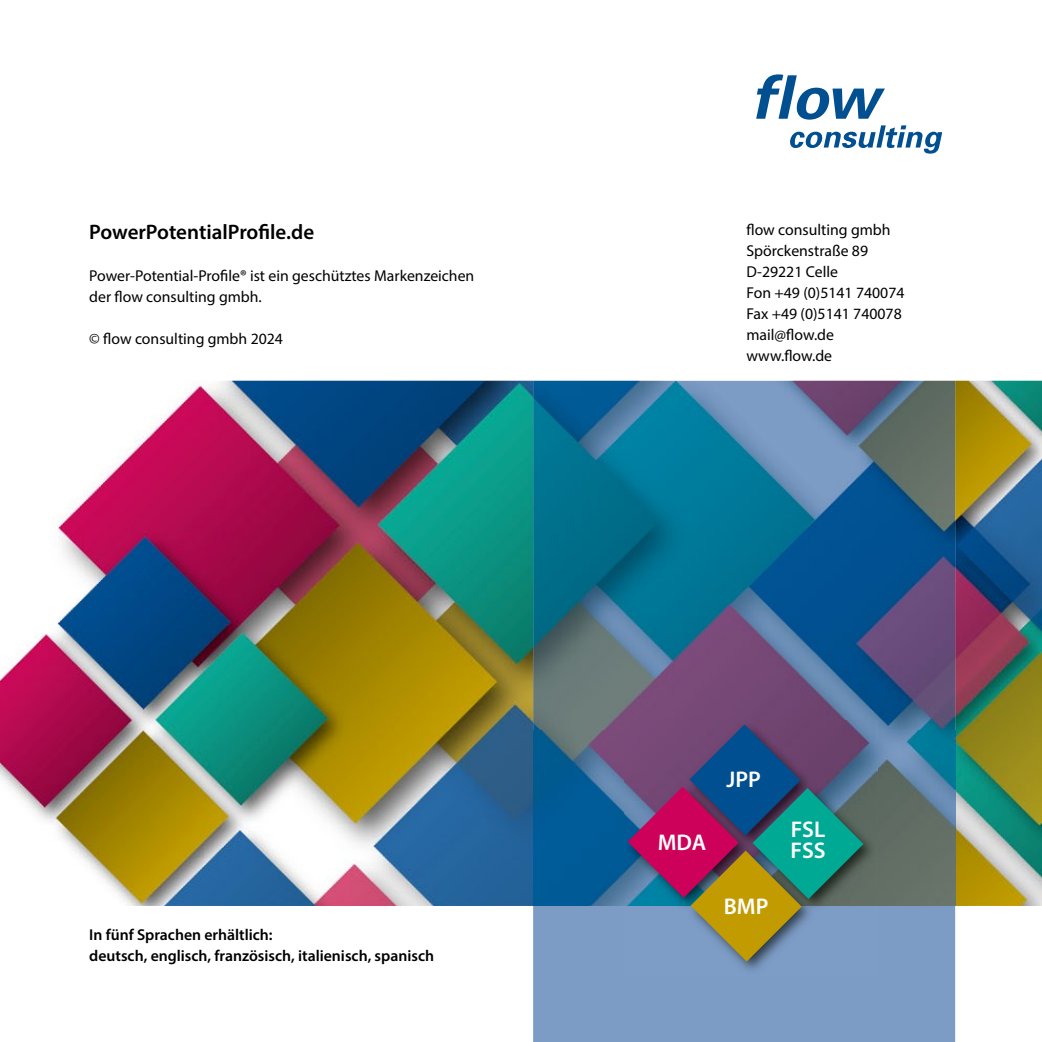
<style>
.page{position:relative;width:1042px;height:1042px;background:#fff}
.page>*{position:absolute;margin:0;border:0;box-sizing:border-box;transform-origin:0 0}
.t1{font:600 22.75px/21px "Myriad Pro";color:#fff}
.t2{font:600 21px "Myriad Pro";color:#000}
.t3{font:15.75px/21px "Myriad Pro";color:#000}
.t4{font:600 15.75px/21px "Myriad Pro";color:#000}
</style>
<div class="page">
<img style="left:0;top:381px;width:1042px;height:525px">
<div style="left:533px;top:906px;width:422px;height:136px;background:#7c9cc5"></div>
<img style="left:533px;top:381px;width:422px;height:350px">
<img style="left:533px;top:731px;width:91px;height:175px">
<img style="left:877px;top:731px;width:78px;height:175px">
<svg style="left:756px;top:74px;width:186px;height:80px"></svg>
<img style="left:624px;top:721px;width:253px;height:254px">
<svg style="left:628px;top:724px;width:235px;height:237px;background:#636676"></svg>
<h2 class="t2" style="left:89px;top:219px;width:226px">PowerPotentialProfile.de</h2>
<p class="t3" style="left:89px;top:265px;width:386px">Power-Potential-Profile® ist ein geschütztes Markenzeichen der flow consulting gmbh.</p>
<p class="t3" style="left:89px;top:328px;width:195px">© flow consulting gmbh 2024</p>
<p class="t4" style="left:89px;top:923px;width:346px">In fünf Sprachen erhältlich:<br>deutsch, englisch, französisch, italienisch, spanisch</p>
<p class="t3" style="left:746px;top:219px;width:159px">flow consulting gmbh<br>Spörckenstraße 89<br>D-29221 Celle<br>Fon +49 (0)5141 740074<br>Fax +49 (0)5141 740078 mail@flow.de www.flow.de</p>
<h1 class="t1" style="left:658px;top:831px;width:50px">MDA</h1>
<h1 class="t1" style="left:726px;top:768px;width:36px">JPP</h1>
<h1 class="t1" style="left:724px;top:895px;width:46px">BMP</h1>
<h1 class="t1" style="left:790px;top:818px;width:37px">FSL<br>FSS</h1>
</div>
